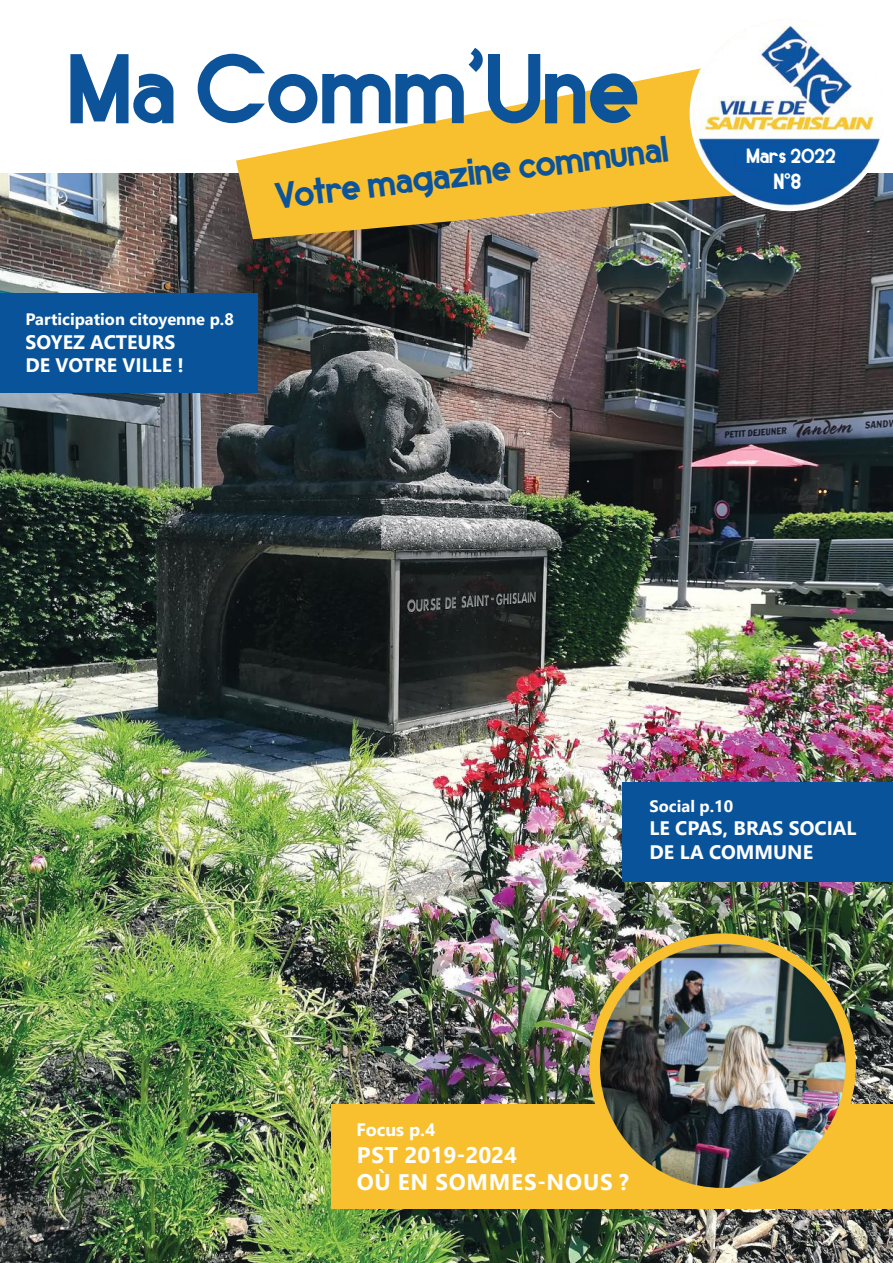
<style>
.page{position:relative;width:893px;height:1263px;background:#fff}
.page>*{position:absolute;margin:0;border:0;box-sizing:border-box;transform-origin:0 0}
.t1{font:99px "SUNDAY Personaluse";color:#0c539a}
.t2{font:37.5px "SUNDAY Personaluse";color:#0c539a}
.t3{font:700 22.5px/27px "Segoe UI";letter-spacing:.035em;color:#fff}
.t4{font:22.5px "SUNDAY Personaluse";color:#fff}
.t5{font:21px "SUNDAY Personaluse";color:#fff}
.t6{font:700 19.5px/23.4px "Segoe UI";color:#fff}
.t7{font:700 18px "Segoe UI";color:#fff}
.t8{font:700 16.5px "Segoe UI";color:#fff}
</style>
<div class="page">
<img style="left:0;top:173px;width:893px;height:1090px">
<div style="left:332px;top:1104px;width:561px;height:105px;background:#f8c02e"></div>
<img style="left:595px;top:940px;width:256px;height:247px">
<div style="left:589px;top:933px;width:267px;height:265px;border:10px solid #f8c02e;border-radius:50%"></div>
<div style="left:623px;top:782px;width:270px;height:100px;background:#08539a"></div>
<div style="left:0;top:293px;width:258px;height:100px;background:#08539a"></div>
<svg style="left:236px;top:70px;width:533px;height:169px;fill:#f8c02e"></svg>
<img style="left:691px;top:20px;width:195px;height:190px">
<div style="left:738px;top:149px;width:106px;height:19px;background:#0755a4"></div>
<div style="left:774px;top:173px;width:30px;height:24px;background:#0755a4"></div>
<h1 class="t1" style="left:68px;top:32px;width:573px">Ma Comm’Une</h1>
<h2 class="t2" style="left:272px;top:175px;width:397px;rotate:-7deg">Votre magazine communal</h2>
<p class="t8" style="left:26px;top:304px;width:210px">Participation citoyenne p.8</p>
<p class="t6" style="left:26px;top:329px;width:160px">SOYEZ ACTEURS<br>DE VOTRE VILLE !</p>
<p class="t5" style="left:746px;top:144px;width:91px">Mars 2022</p>
<p class="t4" style="left:774px;top:168px;width:29px">N°8</p>
<p class="t8" style="left:649px;top:791px;width:85px">Social p.10</p>
<p class="t6" style="left:649px;top:815px;width:209px">LE CPAS, BRAS SOCIAL<br>DE LA COMMUNE</p>
<p class="t7" style="left:356px;top:1113px;width:81px">Focus p.4</p>
<p class="t3" style="left:357px;top:1140px;width:274px">PST 2019-2024<br>OÙ EN SOMMES-NOUS ?</p>
</div>
